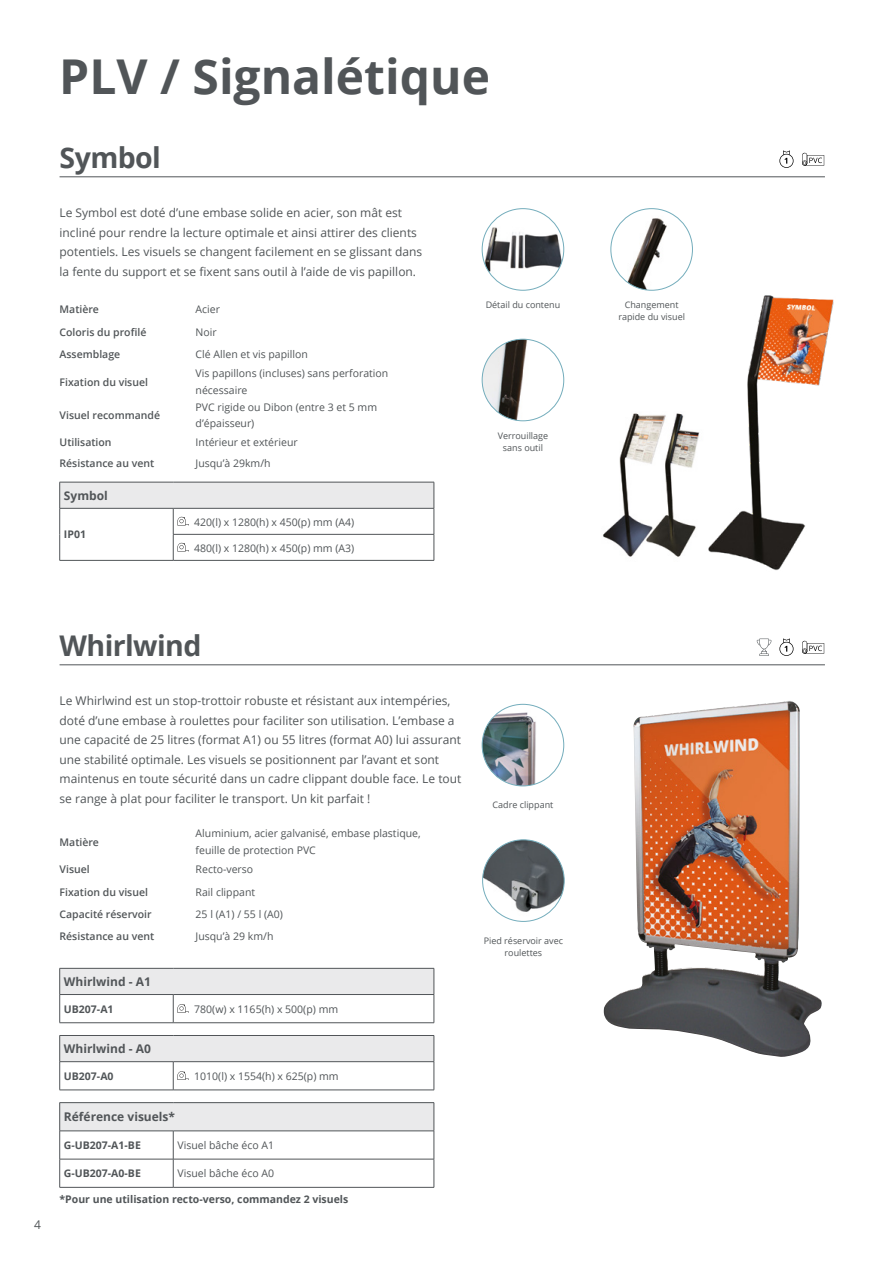
<style>
.page{position:relative;width:893px;height:1263px;background:#fff}
.page>*{position:absolute;margin:0;border:0;box-sizing:border-box;transform-origin:0 0}
.H1_32pt_Bold{font:700 48px "Open Sans";color:#515558}
.Product_header_19pt_Bold{font:700 28.5px "Open Sans";letter-spacing:-.02em;color:#515558}
.Product_Description___Main_Body_8pt_Reg{font:12px/19.5px "Open Sans";color:#515558}
.Product_Information__Tables_Headers__8pt{font:700 12px "Open Sans";color:#515558}
.Product_Information__Tables__7pt_Reg{font:10.5px/16.5px "Open Sans";color:#515558}
.Product_Information__Tables__7pt_Semi{font:600 10.5px "Open Sans";color:#515558}
.Product_Information__Tables__7pt_Bold{font:700 10.5px "Open Sans";color:#515558}
.Product_Information__Tables__7pt_Semi-2{font:10.5px "Open Sans";color:#515558}
.Caption_6pt_Reg{font:9px/12px "Open Sans";color:#515558;text-align:center}
</style>
<div class="page">
<hr style="left:60px;top:177px;width:765px;height:1px;background:#515558">
<hr style="left:60px;top:664px;width:765px;height:1px;background:#515558">
<svg style="left:802px;top:153px;width:22px;height:13px"></svg>
<svg style="left:802px;top:641px;width:22px;height:12px"></svg>
<svg style="left:779px;top:150px;width:14px;height:18px"></svg>
<svg style="left:779px;top:638px;width:14px;height:18px"></svg>
<hr style="left:60px;top:560px;width:113px;height:1px;background:#515558">
<hr style="left:173px;top:560px;width:261px;height:1px;background:#515558">
<svg style="left:59px;top:482px;width:376px;height:78px"></svg>
<svg style="left:59px;top:968px;width:376px;height:55px"></svg>
<hr style="left:60px;top:1035px;width:113px;height:1px;background:#515558">
<hr style="left:173px;top:1035px;width:261px;height:1px;background:#515558">
<hr style="left:60px;top:1090px;width:113px;height:1px;background:#515558">
<hr style="left:173px;top:1090px;width:261px;height:1px;background:#515558">
<svg style="left:59px;top:1036px;width:376px;height:54px"></svg>
<hr style="left:60px;top:1102px;width:113px;height:1px;background:#515558">
<hr style="left:173px;top:1102px;width:261px;height:1px;background:#515558">
<svg style="left:59px;top:1103px;width:376px;height:84px"></svg>
<hr style="left:60px;top:1187px;width:113px;height:1px;background:#515558">
<hr style="left:173px;top:1187px;width:261px;height:1px;background:#515558">
<img style="left:482px;top:209px;width:82px;height:81px;border-radius:41px">
<div style="left:482px;top:208px;width:82px;height:83px;border:1px solid #74adbc;border-radius:50%"></div>
<img style="left:482px;top:339px;width:82px;height:82px;border-radius:41px">
<div style="left:482px;top:339px;width:82px;height:82px;border:1px solid #74adbc;border-radius:50%"></div>
<img style="left:612px;top:216px;width:80px;height:73px">
<div style="left:610px;top:208px;width:83px;height:83px;border:1px solid #74adbc;border-radius:50%"></div>
<img style="left:482px;top:704px;width:82px;height:82px;border-radius:41px">
<div style="left:482px;top:704px;width:82px;height:82px;border:1px solid #74adbc;border-radius:50%"></div>
<img style="left:483px;top:840px;width:81px;height:81px;border-radius:41px">
<div style="left:482px;top:839px;width:83px;height:83px;border:1px solid #74adbc;border-radius:50%"></div>
<svg style="left:757px;top:639px;width:14px;height:17px"></svg>
<img style="left:677px;top:284px;width:157px;height:287px">
<img style="left:603px;top:405px;width:106px;height:156px">
<img style="left:603px;top:701px;width:219px;height:356px">
<p class="H1_32pt_Bold" style="left:59px;top:42px;width:432px">PLV / Signalétique</p>
<p class="Product_header_19pt_Bold" style="left:60px;top:138px;width:103px">Symbol</p>
<p class="Product_Description___Main_Body_8pt_Reg" style="left:60px;top:203px;width:364px">Le Symbol est doté d’une embase solide en acier, son mât est incliné pour rendre la lecture optimale et ainsi attirer des clients potentiels. Les visuels se changent facilement en se glissant dans la fente du support et se fixent sans outil à l’aide de vis papillon.</p>
<p class="Product_Information__Tables__7pt_Semi" style="left:60px;top:302px;width:41px">Matière</p>
<p class="Product_Information__Tables__7pt_Reg" style="left:196px;top:301px;width:26px">Acier</p>
<p class="Product_Information__Tables__7pt_Semi" style="left:60px;top:325px;width:88px">Coloris du profilé</p>
<p class="Product_Information__Tables__7pt_Reg" style="left:196px;top:323px;width:23px">Noir</p>
<p class="Product_Information__Tables__7pt_Semi" style="left:60px;top:347px;width:62px">Assemblage</p>
<p class="Product_Information__Tables__7pt_Reg" style="left:196px;top:346px;width:114px">Clé Allen et vis papillon</p>
<p class="Product_Information__Tables__7pt_Semi" style="left:60px;top:375px;width:90px">Fixation du visuel</p>
<p class="Product_Information__Tables__7pt_Reg" style="left:196px;top:365px;width:194px">Vis papillons (incluses) sans perforation nécessaire</p>
<p class="Product_Information__Tables__7pt_Semi" style="left:60px;top:408px;width:102px">Visuel recommandé</p>
<p class="Product_Information__Tables__7pt_Reg" style="left:196px;top:398px;width:183px">PVC rigide ou Dibon (entre 3 et 5 mm d’épaisseur)</p>
<p class="Product_Information__Tables__7pt_Semi" style="left:60px;top:435px;width:54px">Utilisation</p>
<p class="Product_Information__Tables__7pt_Reg" style="left:196px;top:434px;width:104px">Intérieur et extérieur</p>
<p class="Product_Information__Tables__7pt_Semi" style="left:60px;top:456px;width:96px">Résistance au vent</p>
<p class="Product_Information__Tables__7pt_Reg" style="left:196px;top:455px;width:77px">Jusqu’à 29km/h</p>
<p class="Product_Information__Tables_Headers__8pt" style="left:64px;top:487px;width:45px">Symbol</p>
<p class="Product_Information__Tables__7pt_Bold" style="left:64px;top:527px;width:24px">IP01</p>
<p class="Product_Information__Tables__7pt_Reg" style="left:194px;top:513px;width:162px">420(l) x 1280(h) x 450(p) mm (A4)</p>
<p class="Product_Information__Tables__7pt_Reg" style="left:194px;top:539px;width:162px">480(l) x 1280(h) x 450(p) mm (A3)</p>
<p class="Caption_6pt_Reg" style="left:486px;top:299px;width:76px">Détail du contenu</p>
<p class="Caption_6pt_Reg" style="left:625px;top:299px;width:55px">Changement</p>
<p class="Caption_6pt_Reg" style="left:618px;top:311px;width:68px">rapide du visuel</p>
<p class="Caption_6pt_Reg" style="left:498px;top:429px;width:52px">Verrouillage</p>
<p class="Caption_6pt_Reg" style="left:503px;top:441px;width:42px">sans outil</p>
<p class="Product_Description___Main_Body_8pt_Reg" style="left:34px;top:1214px;width:8px">4</p>
<p class="Product_header_19pt_Bold" style="left:60px;top:626px;width:143px">Whirlwind</p>
<p class="Product_Description___Main_Body_8pt_Reg" style="left:60px;top:691px;width:403px">Le Whirlwind est un stop-trottoir robuste et résistant aux intempéries, doté d’une embase à roulettes pour faciliter son utilisation. L’embase a une capacité de 25 litres (format A1) ou 55 litres (format A0) lui assurant une stabilité optimale. Les visuels se positionnent par l’avant et sont maintenus en toute sécurité dans un cadre clippant double face. Le tout se range à plat pour faciliter le transport. Un kit parfait !</p>
<p class="Product_Information__Tables__7pt_Semi" style="left:60px;top:835px;width:41px">Matière</p>
<p class="Product_Information__Tables__7pt_Reg" style="left:196px;top:825px;width:227px">Aluminium, acier galvanisé, embase plastique, feuille de protection PVC</p>
<p class="Product_Information__Tables__7pt_Semi" style="left:60px;top:862px;width:32px">Visuel</p>
<p class="Product_Information__Tables__7pt_Reg" style="left:196px;top:861px;width:59px">Recto-verso</p>
<p class="Product_Information__Tables__7pt_Semi" style="left:60px;top:885px;width:90px">Fixation du visuel</p>
<p class="Product_Information__Tables__7pt_Reg" style="left:196px;top:883px;width:61px">Rail clippant</p>
<p class="Product_Information__Tables__7pt_Semi" style="left:60px;top:907px;width:94px">Capacité réservoir</p>
<p class="Product_Information__Tables__7pt_Reg" style="left:196px;top:906px;width:89px">25 l (A1) / 55 l (A0)</p>
<p class="Product_Information__Tables__7pt_Semi" style="left:60px;top:929px;width:96px">Résistance au vent</p>
<p class="Product_Information__Tables__7pt_Reg" style="left:196px;top:928px;width:79px">Jusqu’à 29 km/h</p>
<p class="Product_Information__Tables_Headers__8pt" style="left:64px;top:973px;width:88px">Whirlwind - A1</p>
<p class="Product_Information__Tables__7pt_Bold" style="left:64px;top:1001px;width:51px">UB207-A1</p>
<p class="Product_Information__Tables__7pt_Semi-2" style="left:194px;top:1002px;width:145px">780(w) x 1165(h) x 500(p) mm</p>
<p class="Product_Information__Tables_Headers__8pt" style="left:64px;top:1040px;width:88px">Whirlwind - A0</p>
<p class="Product_Information__Tables__7pt_Bold" style="left:64px;top:1068px;width:51px">UB207-A0</p>
<p class="Product_Information__Tables__7pt_Semi-2" style="left:194px;top:1069px;width:146px">1010(l) x 1554(h) x 625(p) mm</p>
<p class="Product_Information__Tables_Headers__8pt" style="left:64px;top:1108px;width:113px">Référence visuels*</p>
<p class="Product_Information__Tables__7pt_Bold" style="left:64px;top:1138px;width:78px">G-UB207-A1-BE</p>
<p class="Product_Information__Tables__7pt_Reg" style="left:177px;top:1137px;width:98px">Visuel bâche éco A1</p>
<p class="Product_Information__Tables__7pt_Bold" style="left:64px;top:1166px;width:78px">G-UB207-A0-BE</p>
<p class="Product_Information__Tables__7pt_Reg" style="left:177px;top:1165px;width:98px">Visuel bâche éco A0</p>
<p class="Product_Information__Tables__7pt_Bold" style="left:60px;top:1192px;width:290px">*Pour une utilisation recto-verso, commandez 2 visuels</p>
<p class="Caption_6pt_Reg" style="left:493px;top:799px;width:62px">Cadre clippant</p>
<p class="Caption_6pt_Reg" style="left:484px;top:934px;width:81px">Pied réservoir avec roulettes</p>
</div>
